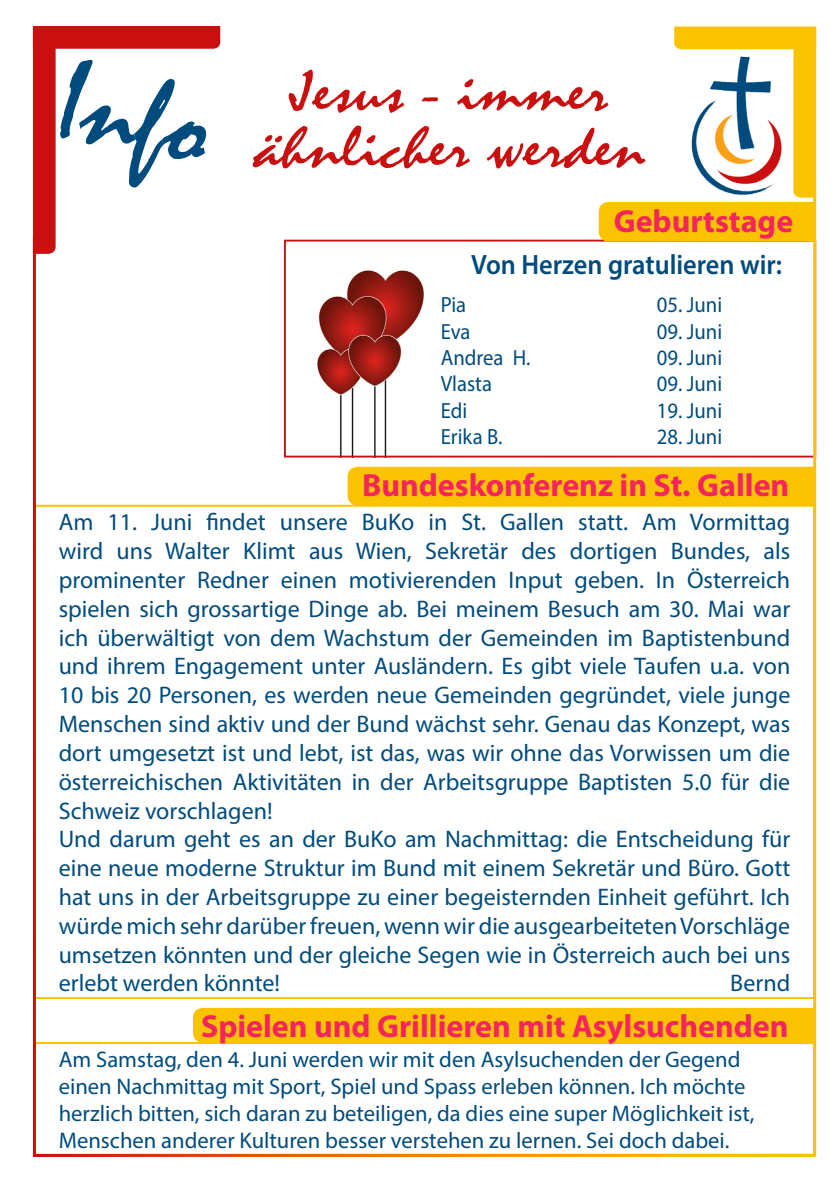
<style>
.page{position:relative;width:840px;height:1191px;background:#fff}
.page>*{position:absolute;margin:0;border:0;box-sizing:border-box;transform-origin:0 0}
.t1{font:120px "Mistral";color:#004b7d}
.t2{font:60px/56px "Mistral";color:#ca0f0f;text-align:center;scale:1.2 1}
.t3{font:700 32px "Myriad Pro";color:#f4245e}
.t4{font:600 28px "Myriad Pro";color:#004b7d;scale:.94 1}
.t5{font:24px/28.8px "Myriad Pro";color:#004b7d}
.t6{font:22.6px/27.2px "Myriad Pro";color:#004b7d}
.t7{font:22px "Myriad Pro";color:#004b7d;scale:.94 1}
</style>
<div class="page">
<img style="left:317px;top:270px;width:107px;height:184px">
<div style="left:284px;top:240px;width:531px;height:217px;border:2px solid #ca0f0f"></div>
<div style="left:34px;top:1042px;width:780px;height:113px;border:2px solid #fac300"></div>
<svg style="left:33px;top:26px;width:187px;height:228px"></svg>
<hr style="left:812px;top:187px;width:3px;height:970px;background:#fac300">
<hr style="left:35px;top:1154px;width:778px;height:3px;background:#fff">
<div style="left:347px;top:467px;width:465px;height:38px;background:#fac300"></div>
<div style="left:193px;top:1008px;width:619px;height:34px;background:#fac300"></div>
<hr style="left:33px;top:237px;width:3px;height:920px;background:#ca0f0f">
<svg style="left:598px;top:27px;width:217px;height:215px"></svg>
<h1 class="t1" style="left:74px;top:28px;width:154px;rotate:11deg">Info</h1>
<h2 class="t2" style="left:254px;top:65px;width:327px">Jesus - immer ähnlicher werden</h2>
<h3 class="t3" style="left:613px;top:200px;width:181px">Geburtstage</h3>
<p class="t4" style="left:471px;top:247px;width:332px">Von Herzen gratulieren wir:</p>
<p class="t7" style="left:440px;top:291px;width:29px">Pia</p>
<p class="t7" style="left:656px;top:291px;width:71px">05. Juni</p>
<p class="t7" style="left:440px;top:317px;width:33px">Eva</p>
<p class="t7" style="left:656px;top:317px;width:71px">09. Juni</p>
<p class="t7" style="left:440px;top:344px;width:97px">Andrea H.</p>
<p class="t7" style="left:656px;top:344px;width:71px">09. Juni</p>
<p class="t7" style="left:440px;top:370px;width:56px">Vlasta</p>
<p class="t7" style="left:656px;top:370px;width:71px">09. Juni</p>
<p class="t7" style="left:440px;top:397px;width:30px">Edi</p>
<p class="t7" style="left:656px;top:397px;width:71px">19. Juni</p>
<p class="t7" style="left:440px;top:423px;width:67px">Erika B.</p>
<p class="t7" style="left:656px;top:423px;width:71px">28. Juni</p>
<h3 class="t3" style="left:362px;top:464px;width:428px">Bundeskonferenz in St. Gallen</h3>
<p class="t5" style="left:59px;top:507px;width:732px">Am 11. Juni findet unsere BuKo in St. Gallen statt. Am Vormittag wird uns Walter Klimt aus Wien, Sekretär des dortigen Bundes, als prominenter Redner einen motivierenden Input geben. In Österreich spielen sich grossartige Dinge ab. Bei meinem Besuch am 30. Mai war ich überwältigt von dem Wachstum der Gemeinden im Baptistenbund und ihrem Engagement unter Ausländern. Es gibt viele Taufen u.a. von 10 bis 20 Personen, es werden neue Gemeinden gegründet, viele junge Menschen sind aktiv und der Bund wächst sehr. Genau das Konzept, was dort umgesetzt ist und lebt, ist das, was wir ohne das Vorwissen um die österreichischen Aktivitäten in der Arbeitsgruppe Baptisten 5.0 für die Schweiz vorschlagen!<br>Und darum geht es an der BuKo am Nachmittag: die Entscheidung für eine neue moderne Struktur im Bund mit einem Sekretär und Büro. Gott hat uns in der Arbeitsgruppe zu einer begeisternden Einheit geführt. Ich würde mich sehr darüber freuen, wenn wir die ausgearbeiteten Vorschläge umsetzen könnten und der gleiche Segen wie in Österreich auch bei uns erlebt werden könnte!</p>
<p class="t5" style="left:730px;top:968px;width:61px">Bernd</p>
<h3 class="t3" style="left:201px;top:1005px;width:588px">Spielen und Grillieren mit Asylsuchenden</h3>
<p class="t6" style="left:59px;top:1045px;width:697px">Am Samstag, den 4. Juni werden wir mit den Asylsuchenden der Gegend einen Nachmittag mit Sport, Spiel und Spass erleben können. Ich möchte herzlich bitten, sich daran zu beteiligen, da dies eine super Möglichkeit ist, Menschen anderer Kulturen besser verstehen zu lernen. Sei doch dabei.</p>
</div>
